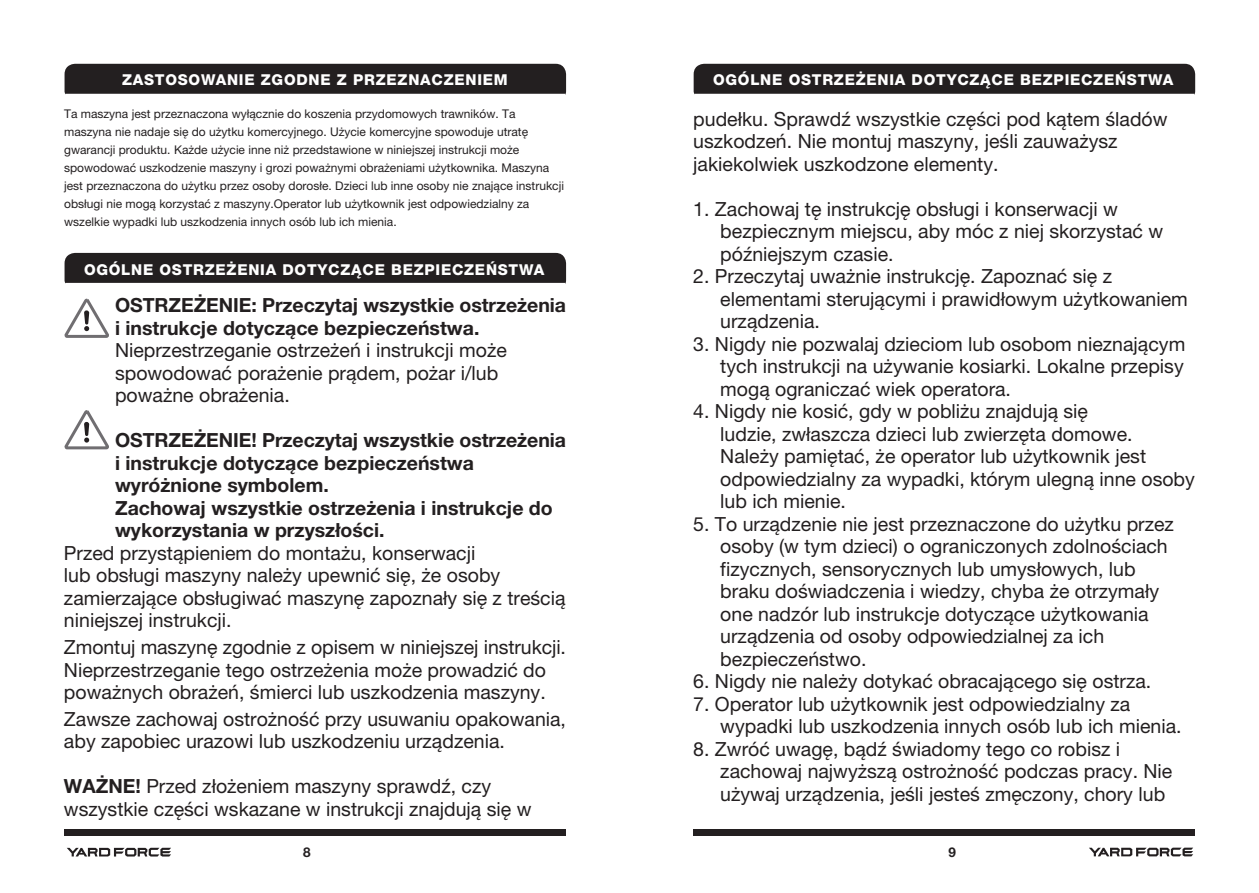
<style>
.page{position:relative;width:1259px;height:893px;background:#fff}
.page>*{position:absolute;margin:0;border:0;box-sizing:border-box;transform-origin:0 0}
.t1{font:19.5px/22.5px "Helvetica Neue LT Pro";color:#231f20}
.t2{font:700 19.5px/22.5px "Helvetica Neue LT Pro";color:#231f20}
.t3{font:800 15px "Helvetica Neue LT Pro";letter-spacing:.05em;color:#fff}
.t4{font:700 13.5px "Helvetica Neue LT Pro";color:#231f20}
.t5{font:12px/18px "Helvetica Neue LT Pro";color:#231f20}
.s1{font-weight:700}
</style>
<div class="page">
<div style="left:64px;top:829px;width:502px;height:7px;background:#231f20"></div>
<div style="left:693px;top:829px;width:502px;height:6px;background:#231f20"></div>
<svg style="left:67px;top:848px;width:104px;height:8px"></svg>
<svg style="left:1089px;top:848px;width:104px;height:8px"></svg>
<div style="left:65px;top:253px;width:501px;height:31px;background:#231f20"></div>
<div style="left:65px;top:64px;width:501px;height:31px;background:#231f20"></div>
<svg style="left:64px;top:298px;width:45px;height:40px"></svg>
<svg style="left:64px;top:410px;width:45px;height:40px"></svg>
<div style="left:693px;top:64px;width:502px;height:31px;background:#231f20"></div>
<p class="t3" style="left:122px;top:71px;width:387px">ZASTOSOWANIE ZGODNE Z PRZEZNACZENIEM</p>
<p class="t5" style="left:64px;top:104px;width:501px">Ta maszyna jest przeznaczona wyłącznie do koszenia przydomowych trawników. Ta maszyna nie nadaje się do użytku komercyjnego. Użycie komercyjne spowoduje utratę gwarancji produktu. Każde użycie inne niż przedstawione w niniejszej instrukcji może spowodować uszkodzenie maszyny i grozi poważnymi obrażeniami użytkownika. Maszyna jest przeznaczona do użytku przez osoby dorosłe. Dzieci lub inne osoby nie znające instrukcji obsługi nie mogą korzystać z maszyny.Operator lub użytkownik jest odpowiedzialny za wszelkie wypadki lub uszkodzenia innych osób lub ich mienia.</p>
<p class="t3" style="left:84px;top:260px;width:462px">OGÓLNE OSTRZEŻENIA DOTYCZĄCE BEZPIECZEŃSTWA</p>
<p class="t2" style="left:115px;top:294px;width:452px">OSTRZEŻENIE: Przeczytaj wszystkie ostrzeżenia i instrukcje dotyczące bezpieczeństwa.</p>
<p class="t1" style="left:115px;top:339px;width:393px">Nieprzestrzeganie ostrzeżeń i instrukcji może spowodować porażenie prądem, pożar i/lub poważne obrażenia.</p>
<p class="t2" style="left:115px;top:429px;width:452px">OSTRZEŻENIE! Przeczytaj wszystkie ostrzeżenia i instrukcje dotyczące bezpieczeństwa wyróżnione symbolem.</p>
<p class="t2" style="left:115px;top:496px;width:439px">Zachowaj wszystkie ostrzeżenia i instrukcje do wykorzystania w przyszłości.</p>
<p class="t1" style="left:64px;top:541px;width:503px">Przed przystąpieniem do montażu, konserwacji<br>lub obsługi maszyny należy upewnić się, że osoby zamierzające obsługiwać maszynę zapoznały się z treścią niniejszej instrukcji.</p>
<p class="t1" style="left:64px;top:636px;width:503px">Zmontuj maszynę zgodnie z opisem w niniejszej instrukcji.<br>Nieprzestrzeganie tego ostrzeżenia może prowadzić do poważnych obrażeń, śmierci lub uszkodzenia maszyny.</p>
<p class="t1" style="left:64px;top:707px;width:503px">Zawsze zachowaj ostrożność przy usuwaniu opakowania, aby zapobiec urazowi lub uszkodzeniu urządzenia.</p>
<p class="t1" style="left:64px;top:775px;width:469px"><span class="s1">WAŻNE!</span> Przed złożeniem maszyny sprawdź, czy wszystkie części wskazane w instrukcji znajdują się w</p>
<p class="t3" style="left:713px;top:71px;width:462px">OGÓLNE OSTRZEŻENIA DOTYCZĄCE BEZPIECZEŃSTWA</p>
<p class="t1" style="left:693px;top:107px;width:476px">pudełku. Sprawdź wszystkie części pod kątem śladów uszkodzeń. Nie montuj maszyny, jeśli zauważysz jakiekolwiek uszkodzone elementy.</p>
<p class="t1" style="left:720px;top:197px;width:444px;text-indent:-27px">1. Zachowaj tę instrukcję obsługi i konserwacji w bezpiecznym miejscu, aby móc z niej skorzystać w późniejszym czasie.</p>
<p class="t1" style="left:720px;top:265px;width:469px;text-indent:-27px">2. Przeczytaj uważnie instrukcję. Zapoznać się z elementami sterującymi i prawidłowym użytkowaniem urządzenia.</p>
<p class="t1" style="left:720px;top:332px;width:466px;text-align:justify;text-indent:-27px">3. Nigdy nie pozwalaj dzieciom lub osobom nieznającym tych instrukcji na używanie kosiarki. Lokalne przepisy mogą ograniczać wiek operatora.</p>
<p class="t1" style="left:720px;top:400px;width:476px;text-indent:-27px">4. Nigdy nie kosić, gdy w pobliżu znajdują się<br>ludzie, zwłaszcza dzieci lub zwierzęta domowe.<br>Należy pamiętać, że operator lub użytkownik jest odpowiedzialny za wypadki, którym ulegną inne osoby lub ich mienie.</p>
<p class="t1" style="left:720px;top:512px;width:455px;text-indent:-27px">5. To urządzenie nie jest przeznaczone do użytku przez osoby (w tym dzieci) o ograniczonych zdolnościach fizycznych, sensorycznych lub umysłowych, lub braku doświadczenia i wiedzy, chyba że otrzymały one nadzór lub instrukcje dotyczące użytkowania urządzenia od osoby odpowiedzialnej za ich bezpieczeństwo.</p>
<p class="t1" style="left:693px;top:670px;width:459px">6. Nigdy nie należy dotykać obracającego się ostrza.</p>
<p class="t1" style="left:720px;top:692px;width:463px;text-indent:-27px">7. Operator lub użytkownik jest odpowiedzialny za wypadki lub uszkodzenia innych osób lub ich mienia.</p>
<p class="t1" style="left:720px;top:737px;width:453px;text-indent:-27px">8. Zwróć uwagę, bądź świadomy tego co robisz i zachowaj najwyższą ostrożność podczas pracy. Nie używaj urządzenia, jeśli jesteś zmęczony, chory lub</p>
<p class="t4" style="left:303px;top:844px;width:9px">8</p>
<p class="t4" style="left:948px;top:844px;width:9px">9</p>
</div>
